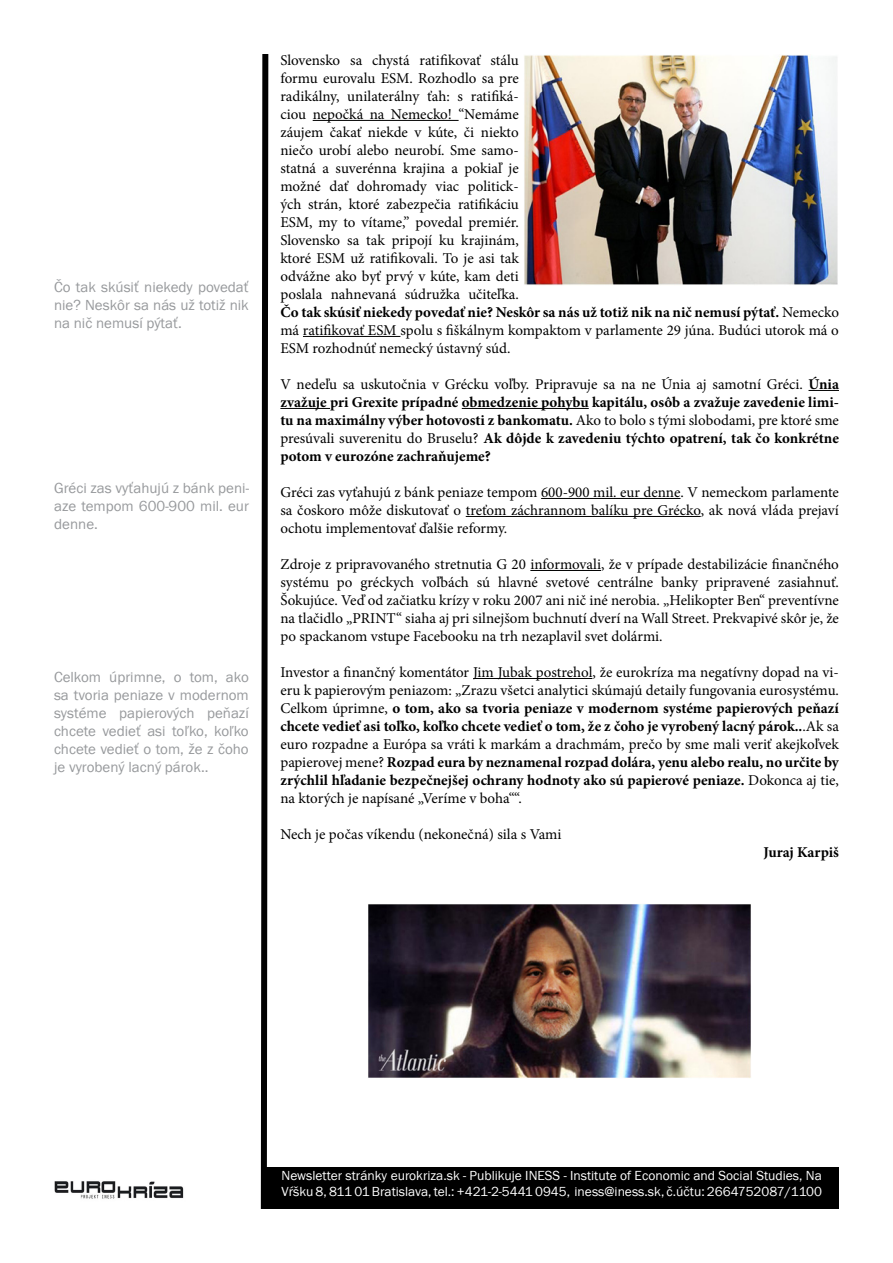
<style>
.page{position:relative;width:893px;height:1263px;background:#fff}
.page>*{position:absolute;margin:0;border:0;box-sizing:border-box;transform-origin:0 0}
.t1{font:15px/18px "Minion Pro";color:#000;text-align:justify}
.t2{font:700 15px/18px "Minion Pro";color:#000;text-align:justify}
.t3{font:15px/18px "Franklin Gothic Itc TEE";color:#97999c;text-align:justify}
.t4{font:13.5px/16.2px "Franklin Gothic Itc TEE";color:#fff}
.s1{font-weight:700}
.s2{font-weight:400}
</style>
<div class="page">
<svg style="left:260px;top:54px;width:9px;height:1155px"></svg>
<div style="left:265px;top:1167px;width:574px;height:42px;background:#000"></div>
<img style="left:54px;top:1181px;width:130px;height:18px">
<hr style="left:313px;top:120px;width:146px;height:1px;background:#000">
<hr style="left:303px;top:336px;width:97px;height:1px;background:#000">
<hr style="left:808px;top:390px;width:31px;height:1px;background:#000">
<hr style="left:280px;top:408px;width:50px;height:1px;background:#000">
<hr style="left:462px;top:408px;width:127px;height:1px;background:#000">
<hr style="left:541px;top:498px;width:139px;height:1px;background:#000">
<hr style="left:466px;top:516px;width:235px;height:1px;background:#000">
<hr style="left:530px;top:570px;width:71px;height:1px;background:#000">
<hr style="left:473px;top:678px;width:119px;height:1px;background:#000">
<img style="left:368px;top:904px;width:383px;height:174px">
<img style="left:524px;top:55px;width:314px;height:231px">
<p class="t3" style="left:54px;top:278px;width:196px">Čo tak skúsiť niekedy povedať nie? Neskôr sa nás už totiž nik na nič nemusí pýtať.</p>
<p class="t3" style="left:54px;top:479px;width:196px">Gréci zas vyťahujú z bánk peni&shy;aze tempom 600-900 mil. eur denne.</p>
<p class="t3" style="left:54px;top:668px;width:196px">Celkom úprimne, o tom, ako sa tvoria peniaze v modernom systéme papierových peňazí chcete vedieť asi toľko, koľko chcete vedieť o tom, že z čoho je vyrobený lacný párok..</p>
<p class="t1" style="left:280px;top:51px;width:560px;text-align:left">Slovensko sa chystá ratifikovať stálu<br>formu eurovalu ESM. Rozhodlo sa pre<br>radikálny, unilaterálny ťah: s ratifiká-<br>ciou nepočká na Nemecko! “Nemáme<br>záujem čakať niekde v kúte, či niekto<br>niečo urobí alebo neurobí. Sme samo-<br>statná a suverénna krajina a pokiaľ je<br>možné dať dohromady viac politick-<br>ých strán, ktoré zabezpečia ratifikáciu<br>ESM, my to vítame,” povedal premiér.<br>Slovensko sa tak pripojí ku krajinám,<br>ktoré ESM už ratifikovali. To je asi tak<br>odvážne ako byť prvý v kúte, kam deti<br>poslala nahnevaná súdružka učiteľka.<br><span class="s1">Čo tak skúsiť niekedy povedať nie? Neskôr sa nás už totiž nik na nič nemusí pýtať.</span> Nemecko má ratifikovať ESM spolu s fiškálnym kompaktom v parlamente 29 júna. Budúci utorok má o ESM rozhodnúť nemecký ústavný súd.</p>
<p class="t2" style="left:280px;top:375px;width:560px"><span class="s2">V nedeľu sa uskutočnia v Grécku voľby. Pripravuje sa na ne Únia aj samotní Gréci.</span> Únia zvažuje pri Grexite prípadné obmedzenie pohybu kapitálu, osôb a zvažuje zavedenie limi&shy;tu na maximálny výber hotovosti z bankomatu. <span class="s2">Ako to bolo s tými slobodami, pre ktoré sme presúvali suverenitu do Bruselu?</span> Ak dôjde k zavedeniu týchto opatrení, tak čo konkrétne potom v eurozóne zachraňujeme?</p>
<p class="t1" style="left:280px;top:483px;width:560px">Gréci zas vyťahujú z bánk peniaze tempom 600-900 mil. eur denne. V nemeckom parlamente sa čoskoro môže diskutovať o treťom záchrannom balíku pre Grécko, ak nová vláda prejaví ochotu implementovať ďalšie reformy.</p>
<p class="t1" style="left:280px;top:555px;width:560px">Zdroje z pripravovaného stretnutia G 20 informovali, že v prípade destabilizácie finančného systému po gréckych voľbách sú hlavné svetové centrálne banky pripravené zasiahnuť.<br>Šokujúce. Veď od začiatku krízy v roku 2007 ani nič iné nerobia. „Helikopter Ben“ preventívne na tlačidlo „PRINT“ siaha aj pri silnejšom buchnutí dverí na Wall Street. Prekvapivé skôr je, že po spackanom vstupe Facebooku na trh nezaplavil svet dolármi.</p>
<p class="t1" style="left:280px;top:663px;width:560px">Investor a finančný komentátor Jim Jubak postrehol, že eurokríza ma negatívny dopad na vi&shy;eru k papierovým peniazom: „Zrazu všetci analytici skúmajú detaily fungovania eurosystému.<br>Celkom úprimne, <span class="s1">o tom, ako sa tvoria peniaze v modernom systéme papierových peňazí chcete vedieť asi toľko, koľko chcete vedieť o tom, že z čoho je vyrobený lacný párok..</span>.Ak sa euro rozpadne a Európa sa vráti k markám a drachmám, prečo by sme mali veriť akejkoľvek papierovej mene? <span class="s1">Rozpad eura by neznamenal rozpad dolára, yenu alebo realu, no určite by zrýchlil hľadanie bezpečnejšej ochrany hodnoty ako sú papierové peniaze.</span> Dokonca aj tie, na ktorých je napísané „Veríme v boha““.</p>
<p class="t1" style="left:280px;top:825px;width:283px">Nech je počas víkendu (nekonečná) sila s Vami</p>
<p class="t2" style="left:763px;top:843px;width:77px">Juraj Karpiš</p>
<p class="t4" style="left:282px;top:1167px;width:542px">Newsletter stránky eurokriza.sk - Publikuje INESS - Institute of Economic and Social Studies, Na<br>Vŕšku 8, 811 01 Bratislava, tel.: +421-2-5441 0945, iness@iness.sk, č.účtu: 2664752087/1100</p>
</div>
